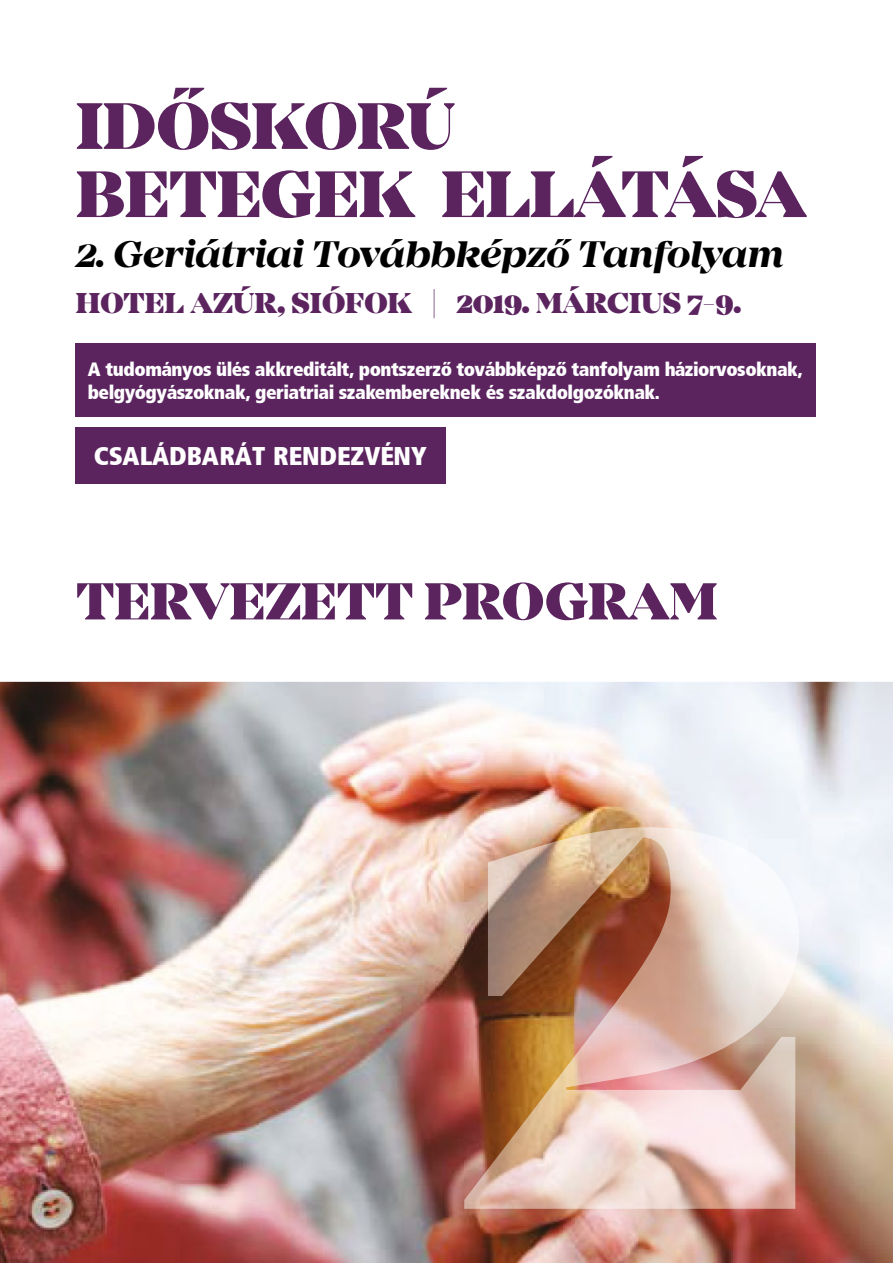
<style>
.page{position:relative;width:893px;height:1263px;background:#fff}
.page>*{position:absolute;margin:0;border:0;box-sizing:border-box;transform-origin:0 0}
.t1{font:900 68.1px/68.1px "Mirador";letter-spacing:-.01em;color:#5b245f}
.t2{font:900 54px "Mirador";color:#5b245f}
.t3{font:italic 700 38.4px "Mirador";letter-spacing:-.01em;color:#000}
.t4{font:900 29.85px "Mirador";color:#5b245f}
.t5{font:25.5px "Frutiger X Blk Cn PFL";color:#fff}
.t6{font:19.2px/23px "Frutiger X Blk Cn PFL";letter-spacing:-.025em;color:#fff}
</style>
<div class="page">
<img style="left:0;top:682px;width:893px;height:581px">
<img style="left:464px;top:827px;width:335px;height:382px">
<div style="left:76px;top:344px;width:740px;height:73px;background:#5b245f"></div>
<div style="left:76px;top:427px;width:370px;height:56px;background:#5b245f"></div>
<h1 class="t1" style="left:76px;top:95px;width:732px">IDŐSKORÚ<br>BETEGEK ELLÁTÁSA</h1>
<h3 class="t3" style="left:76px;top:232px;width:710px">2. Geriátriai Továbbképző Tanfolyam</h3>
<h3 class="t4" style="left:76px;top:285px;width:667px">HOTEL AZÚR, SIÓFOK | 2019. MÁRCIUS 7-9.</h3>
<p class="t6" style="left:88px;top:358px;width:716px">A tudományos ülés akkreditált, pontszerző továbbképző tanfolyam háziorvosoknak, belgyógyászoknak, geriatriai szakembereknek és szakdolgozóknak.</p>
<h3 class="t5" style="left:94px;top:439px;width:335px">CSALÁDBARÁT RENDEZVÉNY</h3>
<h2 class="t2" style="left:76px;top:569px;width:643px">TERVEZETT PROGRAM</h2>
</div>
